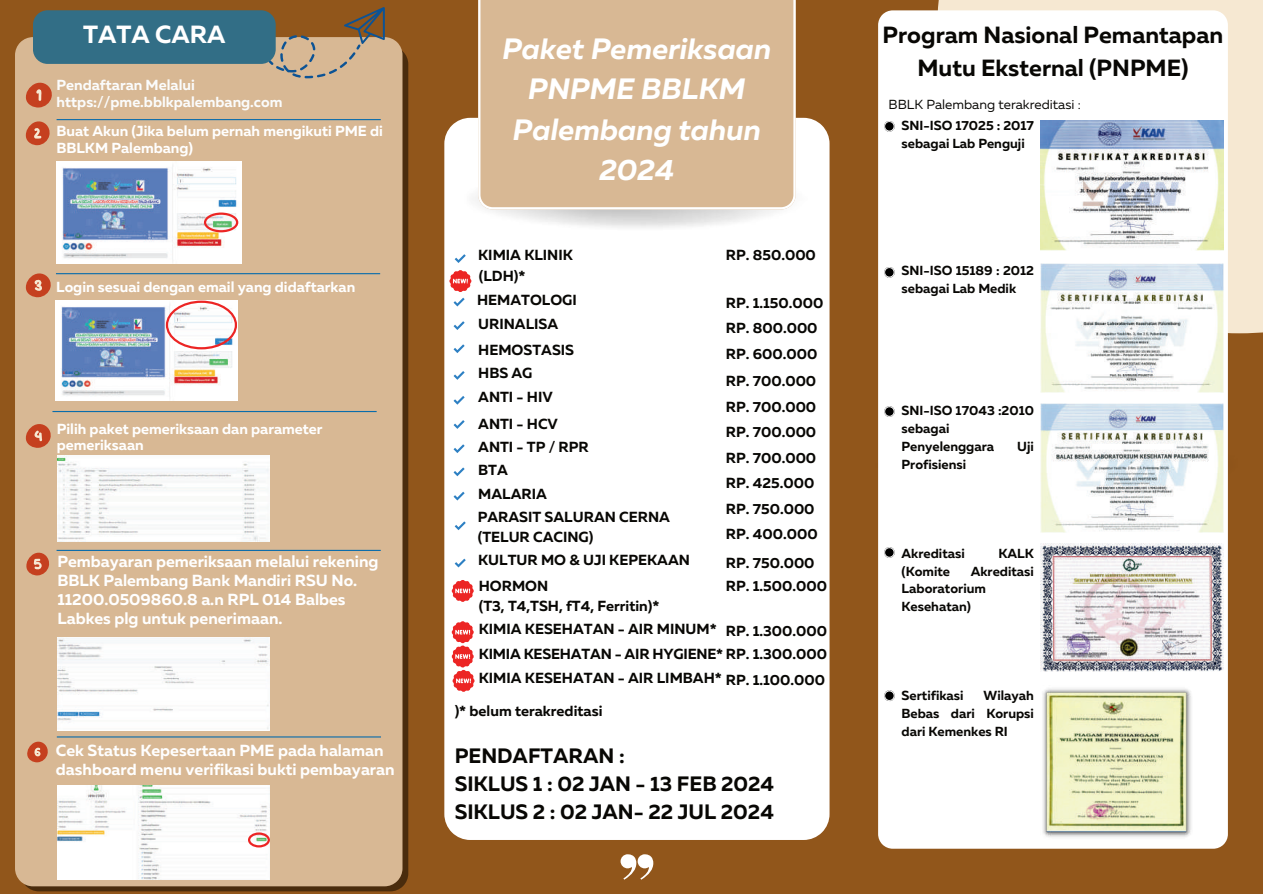
<style>
.page{position:relative;width:1263px;height:894px;background:#fff}
.page>*{position:absolute;margin:0;border:0;box-sizing:border-box;transform-origin:0 0}
.t1{font:italic 700 29.4px/40.5px "Muller";color:#fff;text-align:center}
.t2{font:700 24.75px "Muller";color:#fff}
.t3{font:700 23.4px/32.7px "Muller";color:#080704;text-align:center}
.t4{font:700 20.85px/28.2px "Muller";color:#080704}
.t5{font:700 16.05px/19.2px "Muller";color:#fff}
.t6{font:700 14.55px/25.5px "Muller";color:#080704}
.t7{font:700 14.55px/16.8px "Muller";color:#fff}
.t8{font:700 14.55px/16.8px "Muller";color:#fbfcfc}
.t9{font:700 13.05px/17.9px "Muller";color:#080704}
.t10{font:13.05px "Muller";color:#080704}
</style>
<div class="page">
<div style="left:0;top:0;width:1263px;height:893px;background:#91561b"></div>
<svg style="left:621px;top:854px;width:32px;height:25px"></svg>
<svg style="left:26px;top:51px;width:382px;height:840px;background:#553717"></svg>
<div style="left:15px;top:37px;width:387px;height:849px;background:#d8b894"></div>
<div style="left:444px;top:118px;width:385px;height:721px;background:#fff"></div>
<img style="left:462px;top:164px;width:348px;height:69px">
<div style="left:478px;top:0;width:317px;height:209px;background:#d8b894"></div>
<svg style="left:455px;top:254px;width:11px;height:9px"></svg>
<svg style="left:269px;top:7px;width:115px;height:71px"></svg>
<div style="left:33px;top:10px;width:243px;height:54px;background:#326e86;border-radius:15px"></div>
<hr style="left:56px;top:273px;width:324px;height:1px;background:#0a6cab">
<svg style="left:454px;top:321px;width:11px;height:9px"></svg>
<svg style="left:454px;top:344px;width:11px;height:9px"></svg>
<svg style="left:454px;top:371px;width:11px;height:9px"></svg>
<svg style="left:454px;top:396px;width:11px;height:8px"></svg>
<svg style="left:454px;top:420px;width:11px;height:9px"></svg>
<svg style="left:454px;top:444px;width:11px;height:9px"></svg>
<svg style="left:454px;top:467px;width:11px;height:9px"></svg>
<svg style="left:454px;top:491px;width:11px;height:9px"></svg>
<svg style="left:455px;top:521px;width:11px;height:9px"></svg>
<svg style="left:455px;top:558px;width:11px;height:9px"></svg>
<svg style="left:451px;top:579px;width:23px;height:23px"></svg>
<svg style="left:451px;top:620px;width:24px;height:72px;background:#f48989"></svg>
<svg style="left:25px;top:81px;width:27px;height:27px"></svg>
<img style="left:56px;top:300px;width:181px;height:100px">
<hr style="left:57px;top:119px;width:324px;height:1px;background:#0a6cab">
<svg style="left:25px;top:120px;width:25px;height:25px"></svg>
<svg style="left:25px;top:271px;width:26px;height:26px"></svg>
<hr style="left:52px;top:411px;width:325px;height:1px;background:#0a6cab">
<svg style="left:25px;top:422px;width:26px;height:26px"></svg>
<img style="left:58px;top:455px;width:211px;height:86px">
<hr style="left:57px;top:549px;width:324px;height:2px;background:#0a6cab">
<svg style="left:26px;top:551px;width:23px;height:24px"></svg>
<img style="left:58px;top:637px;width:211px;height:93px">
<div style="left:937px;top:0;width:326px;height:333px;background:#f6e8d2"></div>
<div style="left:878px;top:10px;width:350px;height:838px;background:#fff"></div>
<svg style="left:1032px;top:792px;width:9px;height:30px"></svg>
<img style="left:1041px;top:404px;width:182px;height:128px">
<img style="left:1041px;top:121px;width:182px;height:129px">
<img style="left:1041px;top:264px;width:182px;height:128px">
<img style="left:1041px;top:543px;width:182px;height:128px">
<img style="left:57px;top:161px;width:184px;height:102px">
<svg style="left:204px;top:212px;width:34px;height:20px"></svg>
<svg style="left:166px;top:300px;width:71px;height:49px;background:#f3dee0"></svg>
<hr style="left:57px;top:736px;width:324px;height:1px;background:#0a6cab">
<svg style="left:27px;top:739px;width:21px;height:23px"></svg>
<img style="left:58px;top:784px;width:211px;height:95px">
<svg style="left:248px;top:832px;width:22px;height:14px"></svg>
<svg style="left:884px;top:121px;width:11px;height:11px"></svg>
<svg style="left:884px;top:267px;width:11px;height:11px"></svg>
<svg style="left:884px;top:406px;width:11px;height:11px"></svg>
<svg style="left:884px;top:547px;width:11px;height:11px"></svg>
<svg style="left:884px;top:690px;width:11px;height:11px"></svg>
<img style="left:1041px;top:685px;width:152px;height:154px">
<svg style="left:449px;top:270px;width:23px;height:36px"></svg>
<h2 class="t2" style="left:83px;top:19px;width:144px">TATA CARA</h2>
<p class="t8" style="left:57px;top:76px;width:227px">Pendaftaran Melalui https://pme.bblkpalembang.com</p>
<p class="t7" style="left:57px;top:122px;width:328px">Buat Akun (Jika belum pernah mengikuti PME di<br>BBLKM Palembang)</p>
<p class="t7" style="left:56px;top:278px;width:301px">Login sesuai dengan email yang didaftarkan</p>
<p class="t7" style="left:57px;top:420px;width:267px">Pilih paket pemeriksaan dan parameter pemeriksaan</p>
<p class="t5" style="left:57px;top:551px;width:323px">Pembayaran pemeriksaan melalui rekening BBLK Palembang Bank Mandiri RSU No.<br>11200.0509860.8 a.n RPL 014 Balbes Labkes plg untuk penerimaan.</p>
<p class="t5" style="left:56px;top:740px;width:340px">Cek Status Kepesertaan PME pada halaman dashboard menu verifikasi bukti pembayaran</p>
<h1 class="t1" style="left:502px;top:28px;width:271px">Paket Pemeriksaan<br>PNPME BBLKM<br>Palembang tahun<br>2024</h1>
<p class="t6" style="left:478px;top:242px;width:96px">KIMIA KLINIK</p>
<p class="t6" style="left:479px;top:263px;width:48px">(LDH)*</p>
<p class="t6" style="left:477px;top:287px;width:101px;line-height:24.9px">HEMATOLOGI<br>URINALISA<br>HEMOSTASIS</p>
<p class="t6" style="left:478px;top:361px;width:76px;line-height:24.2px">HBS AG<br>ANTI - HIV</p>
<p class="t6" style="left:478px;top:412px;width:194px;line-height:23.2px">ANTI - HCV<br>ANTI - TP / RPR<br>BTA<br>MALARIA<br>PARASIT SALURAN CERNA</p>
<p class="t6" style="left:478px;top:525px;width:214px;line-height:23.4px">(TELUR CACING)<br>KULTUR MO &amp; UJI KEPEKAAN</p>
<p class="t6" style="left:726px;top:242px;width:92px">RP. 850.000</p>
<p class="t6" style="left:726px;top:290px;width:99px">RP. 1.150.000<br>RP. 800.000<br>RP. 600.000</p>
<p class="t6" style="left:726px;top:368px;width:93px">RP. 700.000<br>RP. 700.000<br>RP. 700.000<br>RP. 700.000<br>RP. 425.000<br>RP. 750.000<br>RP. 400.000</p>
<p class="t6" style="left:726px;top:550px;width:90px">RP. 750.000</p>
<p class="t6" style="left:479px;top:575px;width:182px;line-height:20.2px">HORMON<br>(T3, T4,TSH, fT4, Ferritin)*</p>
<p class="t6" style="left:479px;top:616px;width:350px;line-height:24.6px">KIMIA KESEHATAN - AIR MINUM*<br>KIMIA KESEHATAN - AIR HYGIENE* RP. 1.300.000<br>KIMIA KESEHATAN - AIR LIMBAH* RP. 1.100.000</p>
<p class="t6" style="left:726px;top:572px;width:103px">RP. 1.500.000</p>
<p class="t6" style="left:726px;top:617px;width:103px">RP. 1.300.000</p>
<p class="t6" style="left:455px;top:698px;width:149px">)* belum terakreditasi</p>
<h3 class="t4" style="left:455px;top:741px;width:321px">PENDAFTARAN :<br>SIKLUS 1 : 02 JAN - 13 FEB 2024<br>SIKLUS 2 : 02 JAN- 22 JUL 2024</h3>
<h3 class="t3" style="left:883px;top:19px;width:342px">Program Nasional Pemantapan<br>Mutu Eksternal (PNPME)</h3>
<p class="t10" style="left:889px;top:97px;width:194px">BBLK Palembang terakreditasi :</p>
<p class="t9" style="left:902px;top:117px;width:134px">SNI-ISO 17025 : 2017 sebagai Lab Penguji</p>
<p class="t9" style="left:902px;top:262px;width:134px">SNI-ISO 15189 : 2012 sebagai Lab Medik</p>
<p class="t9" style="left:902px;top:401px;width:134px">SNI-ISO 17043 :2010 sebagai<br>Penyelenggara</p>
<p class="t9" style="left:1017px;top:437px;width:18px">Uji</p>
<p class="t9" style="left:902px;top:455px;width:66px">Profisiensi</p>
<p class="t9" style="left:902px;top:544px;width:65px">Akreditasi</p>
<p class="t9" style="left:998px;top:544px;width:37px">KALK</p>
<p class="t9" style="left:902px;top:562px;width:50px">(Komite</p>
<p class="t9" style="left:902px;top:562px;width:134px;text-indent:69px">Akreditasi<br>Laboratorium<br>Kesehatan)</p>
<p class="t9" style="left:902px;top:686px;width:134px;text-align:justify;text-indent:82px">Wilayah Bebas dari Korupsi dari Kemenkes RI</p>
<p class="t9" style="left:902px;top:686px;width:64px">Sertifikasi</p>
</div>
